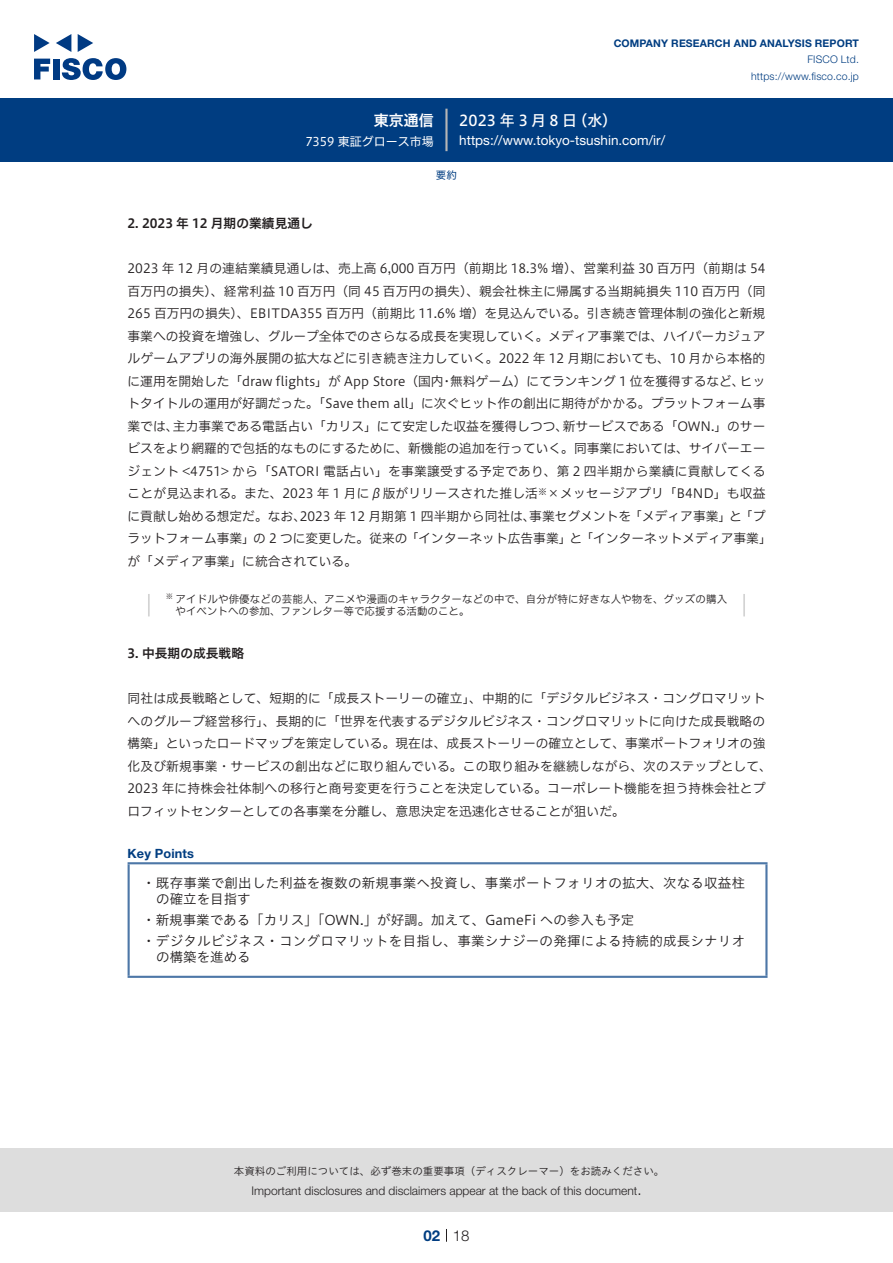
<style>
.page{position:relative;width:893px;height:1263px;background:#fff}
.page>*{position:absolute;margin:0;border:0;box-sizing:border-box;transform-origin:0 0}
.t1{font:15px "Hiragino UD Sans F Std N W5";letter-spacing:.22em;color:#fff}
.t2{font:15px "Hiragino UD Sans F Std N W6";color:#fff}
.t3{font:300 15px "Helvetica Neue LT Std";color:#231f20}
.t4{font:700 15px "Helvetica Neue LT Std";color:#003d81}
.t5{font:13.5px/16.5px "Hiragino UD Sans Std W3";letter-spacing:.015em;color:#231f20}
.t6{font:13.5px "Helvetica Neue LT Std";color:#fff}
.t7{font:12.75px/22.5px "Hiragino UD Sans F Std N W3";color:#231f20}
.t8{font:12.75px "Hiragino UD Sans F Std N W3";letter-spacing:.02em;color:#231f20}
.t9{font:12.75px "Hiragino UD Sans F Std N W6";color:#231f20}
.t10{font:700 12.75px "Helvetica Neue LT Std";letter-spacing:.015em;color:#003d81}
.t11{font:300 12px "Helvetica Neue LT Std";color:#231f20}
.t12{font:12px "Hiragino UD Sans F Std N W4";color:#fff}
.t13{font:10.5px "Hiragino UD Sans F Std N W3";letter-spacing:.01em;color:#231f20}
.t14{font:10.5px "Hiragino UD Sans Std W3";color:#231f20}
.t15{font:700 10.5px "Helvetica Neue LT Std";letter-spacing:.015em;color:#003d81}
.t16{font:300 10.5px/16.5px "Helvetica Neue LT Std";letter-spacing:.015em;color:#003d81;text-align:right}
.t17{font:10.5px "Hiragino UD Sans F Std N W4";color:#003d81}
.t18{font:8.85px "Hiragino UD Sans F Std N W3";color:#231f20}
.t19{font:7.35px "Hiragino UD Sans F Std N W3";color:#231f20}
.s1{font-size:12.75px}
</style>
<div class="page">
<div style="left:0;top:1148px;width:893px;height:64px;background:#ddd"></div>
<svg style="left:34px;top:59px;width:16px;height:20px"></svg>
<div style="left:53px;top:59px;width:6px;height:20px;background:#003a83"></div>
<svg style="left:62px;top:58px;width:64px;height:22px"></svg>
<svg style="left:34px;top:34px;width:16px;height:18px"></svg>
<svg style="left:78px;top:34px;width:15px;height:18px"></svg>
<svg style="left:56px;top:34px;width:15px;height:18px"></svg>
<div style="left:0;top:98px;width:893px;height:64px;background:#003d81"></div>
<hr style="left:445px;top:109px;width:3px;height:42px;background:#b5b5b6">
<svg style="left:446px;top:1229px;width:1px;height:13px"></svg>
<hr style="left:148px;top:594px;width:2px;height:22px;background:#d3d3d3">
<hr style="left:743px;top:594px;width:2px;height:22px;background:#d3d3d3">
<hr style="left:128px;top:864px;width:2px;height:112px;background:#4d77a7">
<hr style="left:128px;top:862px;width:639px;height:2px;background:#4d77a7">
<hr style="left:765px;top:864px;width:2px;height:112px;background:#4d77a7">
<hr style="left:128px;top:976px;width:639px;height:2px;background:#4d77a7">
<p class="t2" style="left:374px;top:109px;width:62px">東京通信</p>
<p class="t12" style="left:305px;top:132px;width:130px">7359 東証グロース市場</p>
<p class="t15" style="left:614px;top:37px;width:247px">COMPANY RESEARCH AND ANALYSIS REPORT</p>
<p class="t16" style="left:751px;top:51px;width:109px">FISCO Ltd. https://www.fisco.co j p.</p>
<p class="t1" style="left:459px;top:109px;width:119px">2023年3月8日</p>
<p class="t1" style="left:572px;top:109px;width:46px">（水(</p>
<p class="t6" style="left:459px;top:132px;width:207px">https://www.tokyo-tsushin.com /i r/</p>
<p class="t17" style="left:436px;top:167px;width:22px">要約</p>
<p class="t9" style="left:128px;top:214px;width:187px">2. 2023 年 12 月期の業績見通し</p>
<p class="t7" style="left:128px;top:256px;width:639px;text-align:right">2023 年 12 月の連結業績見通しは、売上高 6,000 百万円（前期比 18.3% 増）、営業利益 30 百万円（前期は 54百万円の損失）、経常利益 10 百万円（同 45 百万円の損失）、親会社株主に帰属する当期純損失 110 百万円（同265 百万円の損失）、EBITDA355 百万円（前期比 11.6% 増）を見込んでいる。引き続き管理体制の強化と新規事業への投資を増強し、グループ全体でのさらなる成長を実現していく。メディア事業では、ハイパーカジュアルゲームアプリの海外展開の拡大などに引き続き注力していく。2022 年 12 月期においても、10 月から本格的ヒッ</p>
<p class="t7" style="left:450px;top:369px;width:296px">無料ゲーム）にてランキング 1 位を獲得するなど、</p>
<p class="t7" style="left:128px;top:369px;width:318px">に運用を開始した「draw flights」が App Store（国内</p>
<p class="t7" style="left:128px;top:391px;width:639px">トタイトルの運用が好調だった。「Save them all」に次ぐヒット作の創出に期待がかかる。プラットフォーム事</p>
<p class="t7" style="left:563px;top:414px;width:204px">新サービスである「OWN 」. のサー</p>
<p class="t7" style="left:440px;top:369px;width:14px">・</p>
<p class="t7" style="left:173px;top:414px;width:397px">主力事業である電話占い「カリス」にて安定した収益を獲得しつつ、</p>
<p class="t7" style="left:128px;top:414px;width:52px">業では、</p>
<p class="t7" style="left:128px;top:436px;width:639px">ビスをより網羅的で包括的なものにするために、新機能の追加を行っていく。同事業においては、サイバーエー</p>
<p class="t8" style="left:128px;top:461px;width:639px">ジェント &lt;4751&gt; から「SATORI 電話占い」を事業譲受する予定であり、第 2 四半期から業績に貢献してくる</p>
<p class="t7" style="left:560px;top:481px;width:207px">メッセージアプリ「B4ND」も収益</p>
<p class="t7" style="left:128px;top:481px;width:412px">ことが見込まれる。また、2023 年 1 月にβ版がリリースされた推し活</p>
<p class="t18" style="left:538px;top:485px;width:23px">※<span class="s1">×</span></p>
<p class="t7" style="left:740px;top:504px;width:27px">「プ</p>
<p class="t7" style="left:629px;top:504px;width:103px">「メディア事業」</p>
<p class="t7" style="left:529px;top:504px;width:103px">事業セグメントを</p>
<p class="t7" style="left:300px;top:504px;width:237px">2023 年 12 月期第 1 四半期から同社は、</p>
<p class="t7" style="left:128px;top:504px;width:646px">に貢献し始める想定だ。なお、<br>ラットフォーム事業」の 2 つに変更した。従来の「インターネット広告事業」と「インターネットメディア事業「が「メディア事業」に統合されている。</p>
<p class="t13" style="left:176px;top:591px;width:553px">アイドルや俳優などの芸能人、アニメや漫画のキャラクターなどの中で、自分が特に好きな人や物を、グッズの購入</p>
<p class="t7" style="left:729px;top:504px;width:14px">と</p>
<p class="t19" style="left:166px;top:591px;width:9px">※</p>
<p class="t13" style="left:176px;top:603px;width:295px">やイベントへの参加、ファンレター等で応援する活動のこと。</p>
<p class="t9" style="left:128px;top:644px;width:118px">3. 中長期の成長戦略</p>
<p class="t7" style="left:128px;top:687px;width:646px">同社は成長戦略として、短期的に「成長ストーリーの確立」、中期的に「デジタルビジネス・コングロマリットへのグループ経営移行」、長期的に「世界を代表するデジタルビジネス・コングロマリットに向けた成長戦略の構築」といったロードマップを策定している。現在は、成長ストーリーの確立として、事業ポートフォリオの強化及び新規事業・サービスの創出などに取り組んでいる。この取り組みを継続しながら、次のステップとして、2023 年に持株会社体制への移行と商号変更を行うことを決定している。コーポレート機能を担う持株会社とプロフィットセンターとしての各事業を分離し、意思決定を迅速化させることが狙いだ。</p>
<p class="t10" style="left:128px;top:845px;width:68px">Key Points</p>
<p class="t5" style="left:156px;top:874px;width:590px;text-indent:-14px">・既存事業で創出した利益を複数の新規事業へ投資し、事業ポートフォリオの拡大、次なる収益柱の確立を目指す</p>
<p class="t5" style="left:142px;top:909px;width:604px;line-height:20.7px">・新規事業である「カリス」「OWN 」. が好調。加えて、GameFi への参入も予定<br>・デジタルビジネス・コングロマリットを目指し、事業シナジーの発揮による持続的成長シナリオ</p>
<p class="t5" style="left:156px;top:948px;width:96px">の構築を進める</p>
<p class="t14" style="left:234px;top:1163px;width:432px">本資料のご利用については、必ず巻末の重要事項（ディスクレーマー）をお読みください。</p>
<p class="t3" style="left:637px;top:1180px;width:6px">.</p>
<p class="t11" style="left:251px;top:1183px;width:387px">Important disclosures and disclaimers appear at the back of this document</p>
<p class="t4" style="left:423px;top:1226px;width:18px">02</p>
<p class="t3" style="left:453px;top:1226px;width:18px">18</p>
</div>
